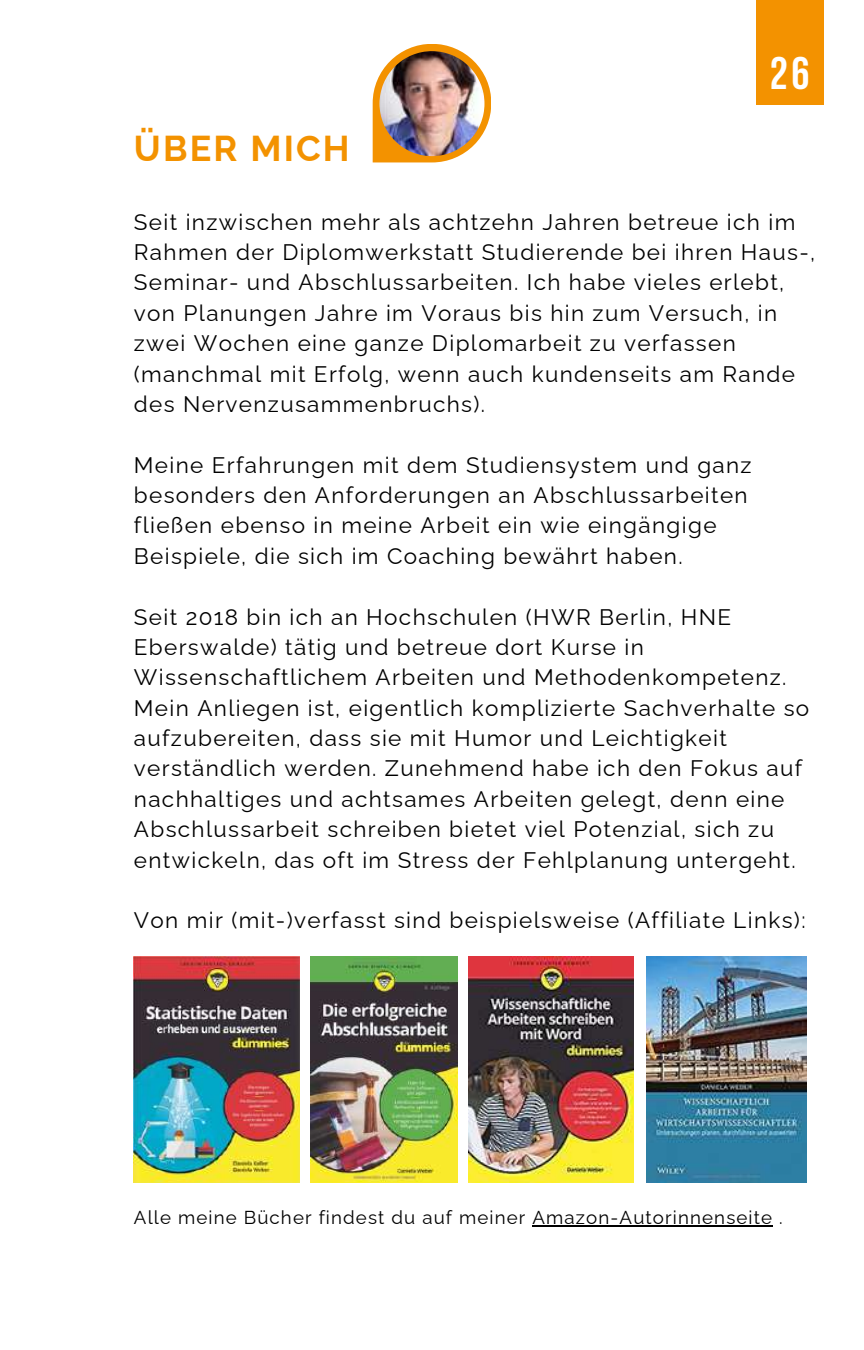
<style>
.page{position:relative;width:864px;height:1350px;background:#fff}
.page>*{position:absolute;margin:0;border:0;box-sizing:border-box;transform-origin:0 0}
.t1{font:700 45.45px "Bebas Neue";color:#fff}
.t2{font:700 36px "Raleway";letter-spacing:.06em;color:#f39200}
.t3{font:22.5px/30.4px "Raleway";letter-spacing:.06em;color:#000}
.t4{font:18.68px "Raleway";letter-spacing:.06em;color:#000}
</style>
<div class="page">
<div style="left:756px;top:0;width:67px;height:105px;background:#f39200"></div>
<img style="left:311px;top:956px;width:146px;height:227px">
<img style="left:468px;top:956px;width:166px;height:227px">
<img style="left:134px;top:956px;width:165px;height:227px">
<img style="left:646px;top:956px;width:160px;height:227px">
<svg style="left:373px;top:44px;width:118px;height:118px"></svg>
<img style="left:380px;top:51px;width:104px;height:105px">
<hr style="left:533px;top:1226px;width:240px;height:1px;background:#000">
<h2 class="t2" style="left:134px;top:127px;width:217px">ÜBER MICH</h2>
<h1 class="t1" style="left:770px;top:55px;width:41px">26</h1>
<p class="t3" style="left:134px;top:207px;width:683px">Seit inzwischen mehr als achtzehn Jahren betreue ich im Rahmen der Diplomwerkstatt Studierende bei ihren Haus-, Seminar- und Abschlussarbeiten. Ich habe vieles erlebt, von Planungen Jahre im Voraus bis hin zum Versuch, in zwei Wochen eine ganze Diplomarbeit zu verfassen (manchmal mit Erfolg, wenn auch kundenseits am Rande des Nervenzusammenbruchs).</p>
<p class="t3" style="left:134px;top:450px;width:619px">Meine Erfahrungen mit dem Studiensystem und ganz besonders den Anforderungen an Abschlussarbeiten fließen ebenso in meine Arbeit ein wie eingängige Beispiele, die sich im Coaching bewährt haben.</p>
<p class="t3" style="left:134px;top:601px;width:677px">Seit 2018 bin ich an Hochschulen (HWR Berlin, HNE Eberswalde) tätig und betreue dort Kurse in Wissenschaftlichem Arbeiten und Methodenkompetenz.<br>Mein Anliegen ist, eigentlich komplizierte Sachverhalte so aufzubereiten, dass sie mit Humor und Leichtigkeit verständlich werden. Zunehmend habe ich den Fokus auf nachhaltiges und achtsames Arbeiten gelegt, denn eine Abschlussarbeit schreiben bietet viel Potenzial, sich zu entwickeln, das oft im Stress der Fehlplanung untergeht.</p>
<p class="t3" style="left:134px;top:905px;width:673px">Von mir (mit-)verfasst sind beispielsweise (Affiliate Links):</p>
<p class="t4" style="left:134px;top:1207px;width:650px">Alle meine Bücher findest du auf meiner Amazon-Autorinnenseite .</p>
</div>
